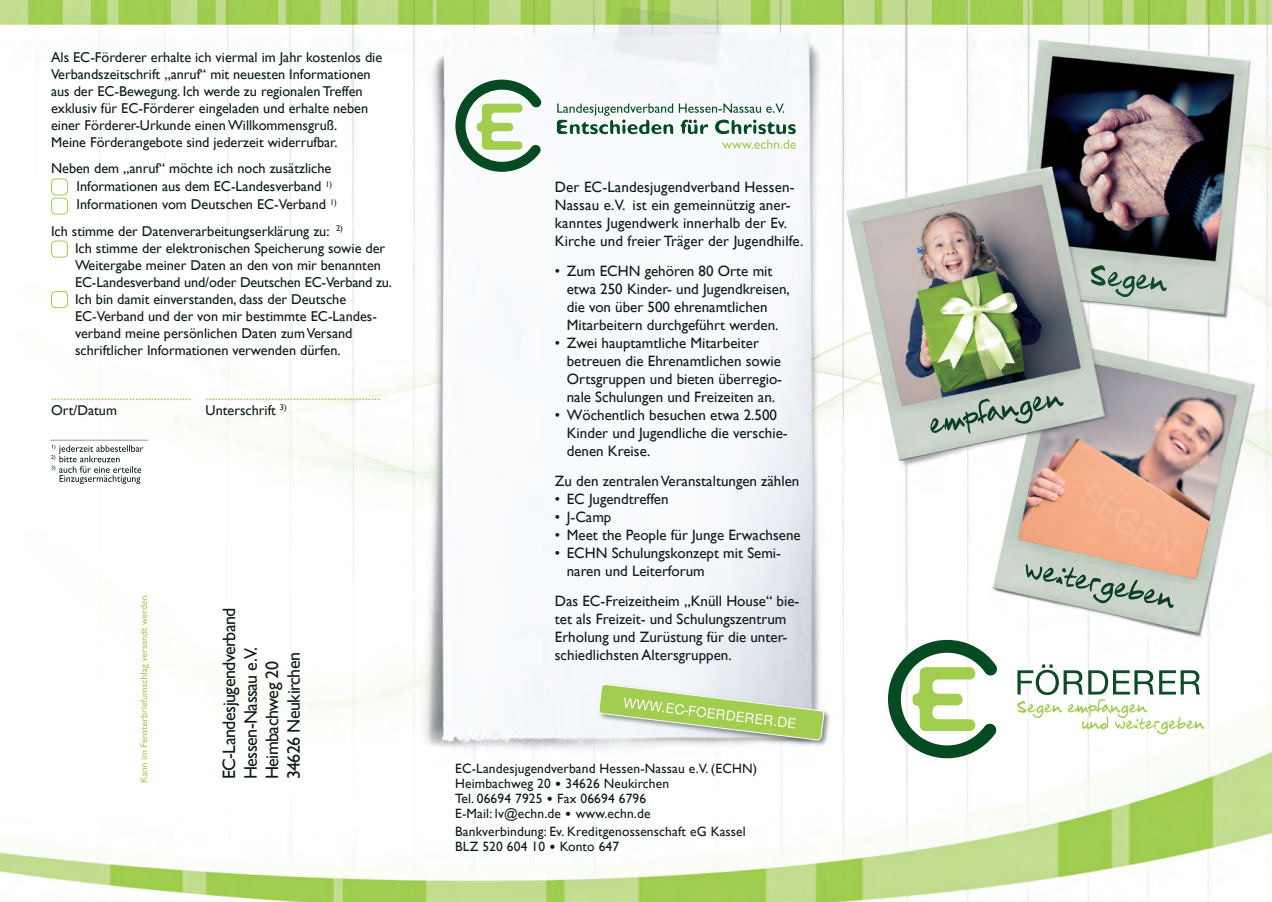
<style>
.page{position:relative;width:1272px;height:902px;background:#fff}
.page>*{position:absolute;margin:0;border:0;box-sizing:border-box;transform-origin:0 0}
.t1{font:18px/21.6px "Gill Sans";letter-spacing:-.03em;color:#0e1c1b}
.t2{font:15px/18px "Gill Sans";color:#0e1c1b}
.t3{font:14.25px/17.1px "Gill Sans";color:#0e1c1b}
.t4{font:14.25px "Gill Sans";color:#a1ce4f}
.t5{font:13.5px/15px "Gill Sans";letter-spacing:.01em;color:#0e1c1b}
.s1{font-family:"Calibri"}
</style>
<div class="page">
<img style="left:0;top:0;width:1271px;height:901px">
<svg style="left:1017px;top:664px;width:187px;height:70px"></svg>
<svg style="left:888px;top:639px;width:109px;height:119px"></svg>
<svg style="left:1025px;top:564px;width:148px;height:44px;background:#aebbad"></svg>
<svg style="left:1090px;top:265px;width:76px;height:32px;background:#9eb3a3"></svg>
<svg style="left:930px;top:395px;width:133px;height:38px;background:#a2b3a5"></svg>
<div style="left:597px;top:682px;width:234px;height:65px;background:#0e1c1b;opacity:.5"></div>
<svg style="left:598px;top:683px;width:226px;height:57px"></svg>
<div style="left:51px;top:198px;width:17px;height:16px;background:#fff;border-radius:4px"></div>
<div style="left:51px;top:197px;width:17px;height:17px;border:1px solid #a1ce4f;border-radius:4px"></div>
<div style="left:51px;top:241px;width:17px;height:16px;background:#fff;border-radius:4px"></div>
<div style="left:51px;top:240px;width:17px;height:17px;border:1px solid #a1ce4f;border-radius:4px"></div>
<div style="left:51px;top:291px;width:17px;height:16px;background:#fff;border-radius:4px"></div>
<div style="left:51px;top:291px;width:17px;height:17px;border:1px solid #a1ce4f;border-radius:4px"></div>
<svg style="left:140px;top:593px;width:9px;height:189px"></svg>
<div style="left:51px;top:179px;width:17px;height:16px;background:#fff;border-radius:4px"></div>
<div style="left:51px;top:178px;width:17px;height:17px;border:1px solid #a1ce4f;border-radius:4px"></div>
<svg style="left:51px;top:444px;width:92px;height:40px"></svg>
<hr style="left:50px;top:440px;width:98px;height:1px;background:#939b9d">
<svg style="left:455px;top:80px;width:87px;height:92px"></svg>
<svg style="left:557px;top:103px;width:238px;height:46px"></svg>
<p class="t3" style="left:51px;top:49px;width:333px">Als EC-Förderer erhalte ich viermal im Jahr kostenlos die Verbandszeitschrift „anruf“ mit neuesten Informationen aus der EC-Bewegung. Ich werde zu regionalen Treffen exklusiv für EC-Förderer eingeladen und erhalte neben einer Förderer-Urkunde einen Willkommensgruß.<br>Meine Förderangebote sind jederzeit widerrufbar.</p>
<p class="t3" style="left:77px;top:160px;width:262px;line-height:18px;text-indent:-26px">Neben dem „anruf“ möchte ich noch zusätzliche<br>Informationen aus dem EC-Landesverband <sup>1)<br></sup>Informationen vom Deutschen EC-Verband <sup>1)</sup></p>
<p class="t3" style="left:75px;top:222px;width:318px;text-indent:-24px">Ich stimme der Datenverarbeitungserklärung zu: <sup>2)<br></sup>Ich stimme der elektronischen Speicherung sowie der Weitergabe meiner Daten an den von mir benannten EC-Landesverband und/oder Deutschen EC-Verband zu.<br>Ich bin damit einverstanden, dass der Deutsche EC-Verband und der von mir bestimmte EC-Landes&shy;verband meine persönlichen Daten zum Versand schriftlicher Informationen verwenden dürfen.</p>
<p class="t4" style="left:51px;top:387px;width:331px">............................................. ........................................................</p>
<p class="t3" style="left:51px;top:401px;width:68px">Ort/Datum</p>
<p class="t3" style="left:206px;top:401px;width:83px">Unterschrift <sup>3)</sup></p>
<p class="t1" style="left:218px;top:779px;width:174px;rotate:-90deg">EC-Landesjugendverband<br>Hessen-Nassau e.V.<br>Heimbachweg 20<br>34626 Neukirchen</p>
<p class="t2" style="left:555px;top:178px;width:250px">Der EC-Landesjugendverband Hessen-Nassau e.V. ist ein gemeinnützig aner&shy;kanntes Jugendwerk innerhalb der Ev.<br>Kirche und freier Träger der Jugendhilfe.</p>
<p class="t2" style="left:566px;top:262px;width:224px;text-indent:-12px">• Zum ECHN gehören 80 Orte mit etwa 250 Kinder- und Jugendkreisen, die von über 500 ehrenamtlichen Mitarbeitern durchgeführt werden.</p>
<p class="t2" style="left:566px;top:334px;width:217px;text-indent:-12px">• Zwei hauptamtliche Mitarbeiter betreuen die Ehrenamtlichen sowie Ortsgruppen und bieten überregio&shy;nale Schulungen und Freizeiten an.</p>
<p class="t2" style="left:566px;top:406px;width:222px;text-indent:-12px">• Wöchentlich besuchen etwa 2.500<br>Kinder und Jugendliche die verschie&shy;denen Kreise.</p>
<p class="t2" style="left:555px;top:472px;width:246px">Zu den zentralenVeranstaltungen zählen</p>
<p class="t2" style="left:555px;top:490px;width:115px">• EC Jugendtreffen</p>
<p class="t2" style="left:555px;top:508px;width:58px">• J-Camp</p>
<p class="t2" style="left:555px;top:526px;width:247px">• Meet the People für Junge Erwachsene</p>
<p class="t2" style="left:566px;top:544px;width:216px;text-indent:-12px">• ECHN Schulungskonzept mit Semi&shy;naren und Leiterforum</p>
<p class="t2" style="left:555px;top:592px;width:246px">Das EC-Freizeitheim „Knüll House“ bie&shy;tet als Freizeit- und Schulungszentrum Erholung und Zurüstung für die unter&shy;schiedlichsten Altersgruppen.</p>
<p class="t5" style="left:455px;top:761px;width:303px">EC-Landesjugendverband Hessen-Nassau e.V. (ECHN)<br>Heimbachweg 20 <span class="s1">•</span> 34626 Neukirchen<br>Tel. 06694 7925 <span class="s1">•</span> Fax 06694 6796<br>E-Mail: lv@echn.de <span class="s1">•</span> www.echn.de</p>
<p class="t5" style="left:455px;top:824px;width:292px">Bankverbindung: Ev. Kreditgenossenschaft eG Kassel<br>BLZ 520 604 10 <span class="s1">•</span> Konto 647</p>
</div>
